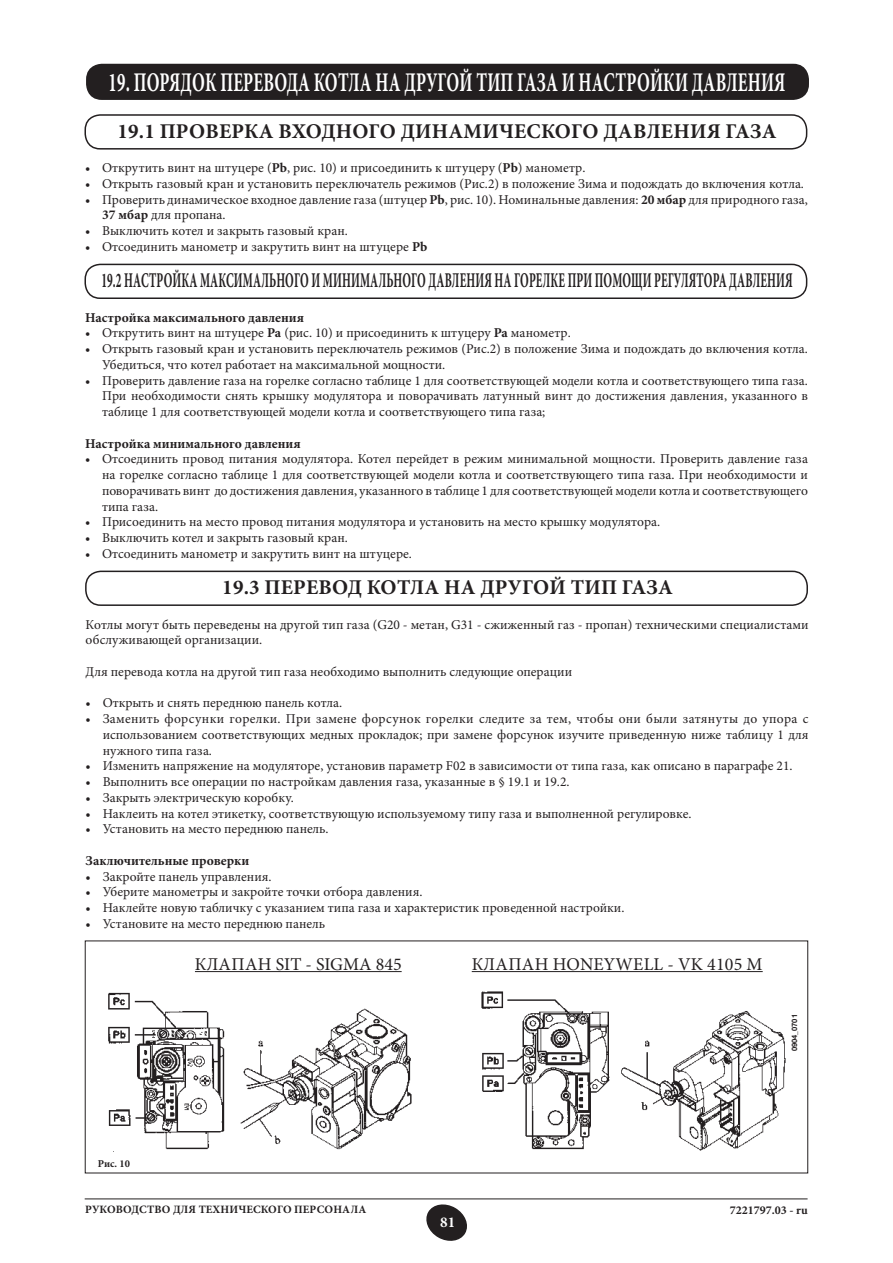
<style>
.page{position:relative;width:893px;height:1263px;background:#fff}
.page>*{position:absolute;margin:0;border:0;box-sizing:border-box;transform-origin:0 0}
.t1{font:700 27px "Minion Pro";letter-spacing:.01em;color:#fff;scale:.62 1}
.t2{font:700 21px "Minion Pro";letter-spacing:.01em;color:#231f20;scale:.54 1}
.t3{font:700 21px "Minion Pro";letter-spacing:.01em;color:#231f20}
.t4{font:18px "Minion Pro";letter-spacing:.01em;color:#231f20}
.t5{font:700 15px "Minion Pro";color:#fff}
.t6{font:13.5px/15.8px "Minion Pro";color:#231f20}
.t7{font:700 13.5px "Minion Pro";color:#231f20}
.t8{font:700 12px "Minion Pro";color:#231f20}
.t9{font:700 11.25px "Minion Pro";letter-spacing:.01em;color:#231f20}
.t10{font:700 10.5px "Minion Pro";color:#231f20}
.t11{font:700 7.5px "Helvetica Neue LT Std";color:#231f20}
.s1{font-weight:700}
</style>
<div class="page">
<svg style="left:426px;top:1204px;width:41px;height:37px"></svg>
<hr style="left:85px;top:1198px;width:723px;height:1px;background:#231f20">
<div style="left:87px;top:64px;width:721px;height:35px;background:#231f20;border-radius:15px"></div>
<div style="left:86px;top:64px;width:723px;height:36px;border:2px solid #231f20;border-radius:15px"></div>
<div style="left:84px;top:114px;width:723px;height:36px;border:2px solid #231f20;border-radius:15px"></div>
<div style="left:84px;top:264px;width:723px;height:35px;border:2px solid #231f20;border-radius:15px"></div>
<div style="left:85px;top:571px;width:723px;height:35px;border:2px solid #231f20;border-radius:15px"></div>
<hr style="left:195px;top:971px;width:207px;height:1px;background:#231f20">
<hr style="left:472px;top:971px;width:291px;height:1px;background:#231f20">
<img style="left:108px;top:991px;width:678px;height:160px">
<h1 class="t1" style="left:109px;top:63px;width:1093px">19. ПОРЯДОК ПЕРЕВОДА КОТЛА НА ДРУГОЙ ТИП ГАЗА И НАСТРОЙКИ ДАВЛЕНИЯ</h1>
<h2 class="t3" style="left:117px;top:116px;width:661px">19.1 ПРОВЕРКА ВХОДНОГО ДИНАМИЧЕСКОГО ДАВЛЕНИЯ ГАЗА</h2>
<p class="t6" style="left:85px;top:160px;width:502px">• Открутить винт на штуцере (<span class="s1">Pb</span>, рис. 10) и присоединить к штуцеру (<span class="s1">Pb</span>) манометр.</p>
<p class="t6" style="left:85px;top:176px;width:720px">• Открыть газовый кран и установить переключатель режимов (Рис.2) в положение Зима и подождать до включения котла.</p>
<p class="t6" style="left:102px;top:192px;width:707px;text-indent:-17px">• Проверить динамическое входное давление газа (штуцер <span class="s1">Pb</span>, рис. 10). Номинальные давления: <span class="s1">20 мбар</span> для природного газа,<br><span class="s1">37 мбар</span> для пропана.</p>
<p class="t6" style="left:85px;top:223px;width:264px">• Выключить котел и закрыть газовый кран.</p>
<p class="t6" style="left:85px;top:239px;width:344px">• Отсоединить манометр и закрутить винт на штуцере <span class="s1">Pb</span></p>
<h2 class="t2" style="left:101px;top:266px;width:1282px">19.2 НАСТРОЙКА МАКСИМАЛЬНОГО И МИНИМАЛЬНОГО ДАВЛЕНИЯ НА ГОРЕЛКЕ ПРИ ПОМОЩИ РЕГУЛЯТОРА ДАВЛЕНИЯ</h2>
<p class="t7" style="left:85px;top:308px;width:221px">Настройка максимального давления</p>
<p class="t6" style="left:85px;top:325px;width:487px">• Открутить винт на штуцере <span class="s1">Ра</span> (рис. 10) и присоединить к штуцеру <span class="s1">Ра</span> манометр.</p>
<p class="t6" style="left:102px;top:341px;width:707px;text-indent:-17px">• Открыть газовый кран и установить переключатель режимов (Рис.2) в положение Зима и подождать до включения котла.<br>Убедиться, что котел работает на максимальной мощности.</p>
<p class="t6" style="left:102px;top:372px;width:707px;text-align:justify;text-indent:-17px">• Проверить давление газа на горелке согласно таблице 1 для соответствующей модели котла и соответствующего типа газа.<br>При необходимости снять крышку модулятора и поворачивать латунный винт до достижения давления, указанного в таблице 1 для соответствующей модели котла и соответствующего типа газа;</p>
<p class="t7" style="left:85px;top:434px;width:217px">Настройка минимального давления</p>
<p class="t6" style="left:102px;top:451px;width:707px;text-align:justify;text-indent:-17px">• Отсоединить провод питания модулятора. Котел перейдет в режим минимальной мощности. Проверить давление газа на горелке согласно таблице 1 для соответствующей модели котла и соответствующего типа газа. При необходимости и поворачивать винт до достижения давления, указанного в таблице 1 для соответствующей модели котла и соответствующего типа газа.</p>
<p class="t6" style="left:85px;top:514px;width:577px">• Присоединить на место провод питания модулятора и установить на место крышку модулятора.</p>
<p class="t6" style="left:85px;top:530px;width:264px">• Выключить котел и закрыть газовый кран.</p>
<p class="t6" style="left:85px;top:546px;width:328px">• Отсоединить манометр и закрутить винт на штуцере.</p>
<h2 class="t3" style="left:222px;top:573px;width:452px">19.3 ПЕРЕВОД КОТЛА НА ДРУГОЙ ТИП ГАЗА</h2>
<p class="t6" style="left:86px;top:616px;width:724px">Котлы могут быть переведены на другой тип газа (G20 - метан, G31 - сжиженный газ - пропан) техническими специалистами обслуживающей организации.</p>
<p class="t6" style="left:86px;top:664px;width:488px">Для перевода котла на другой тип газа необходимо выполнить следующие операции</p>
<p class="t6" style="left:86px;top:695px;width:258px">• Открыть и снять переднюю панель котла.</p>
<p class="t6" style="left:103px;top:711px;width:707px;text-align:justify;text-indent:-17px">• Заменить форсунки горелки. При замене форсунок горелки следите за тем, чтобы они были затянуты до упора с использованием соответствующих медных прокладок; при замене форсунок изучите приведенную ниже таблицу 1 для нужного типа газа.</p>
<p class="t6" style="left:86px;top:758px;width:708px">• Изменить напряжение на модуляторе, установив параметр F02 в зависимости от типа газа, как описано в параграфе 21.</p>
<p class="t6" style="left:86px;top:774px;width:485px">• Выполнить все операции по настройкам давления газа, указанные в § 19.1 и 19.2.</p>
<p class="t6" style="left:86px;top:790px;width:210px">• Закрыть электрическую коробку.</p>
<p class="t6" style="left:86px;top:805px;width:607px">• Наклеить на котел этикетку, соответствующую используемому типу газа и выполненной регулировке.</p>
<p class="t6" style="left:86px;top:821px;width:245px">• Установить на место переднюю панель.</p>
<p class="t7" style="left:86px;top:851px;width:165px">Заключительные проверки</p>
<p class="t6" style="left:86px;top:868px;width:188px">• Закройте панель управления.</p>
<p class="t6" style="left:86px;top:884px;width:338px">• Уберите манометры и закройте точки отбора давления.</p>
<p class="t6" style="left:86px;top:900px;width:540px">• Наклейте новую табличку с указанием типа газа и характеристик проведенной настройки.</p>
<p class="t6" style="left:86px;top:916px;width:241px">• Установите на место переднюю панель</p>
<p class="t10" style="left:98px;top:1156px;width:34px">Рис. 10</p>
<h3 class="t4" style="left:195px;top:952px;width:208px">КЛАПАН SIT - SIGMA 845</h3>
<h3 class="t4" style="left:472px;top:952px;width:292px">КЛАПАН HONEYWELL - VK 4105 M</h3>
<p class="t11" style="left:790px;top:1051px;width:39px;rotate:-90deg">0904_0701</p>
<p class="t9" style="left:85px;top:1201px;width:283px">РУКОВОДСТВО ДЛЯ ТЕХНИЧЕСКОГО ПЕРСОНАЛА</p>
<p class="t8" style="left:730px;top:1201px;width:80px">7221797.03 - ru</p>
<p class="t5" style="left:440px;top:1211px;width:16px">81</p>
</div>
